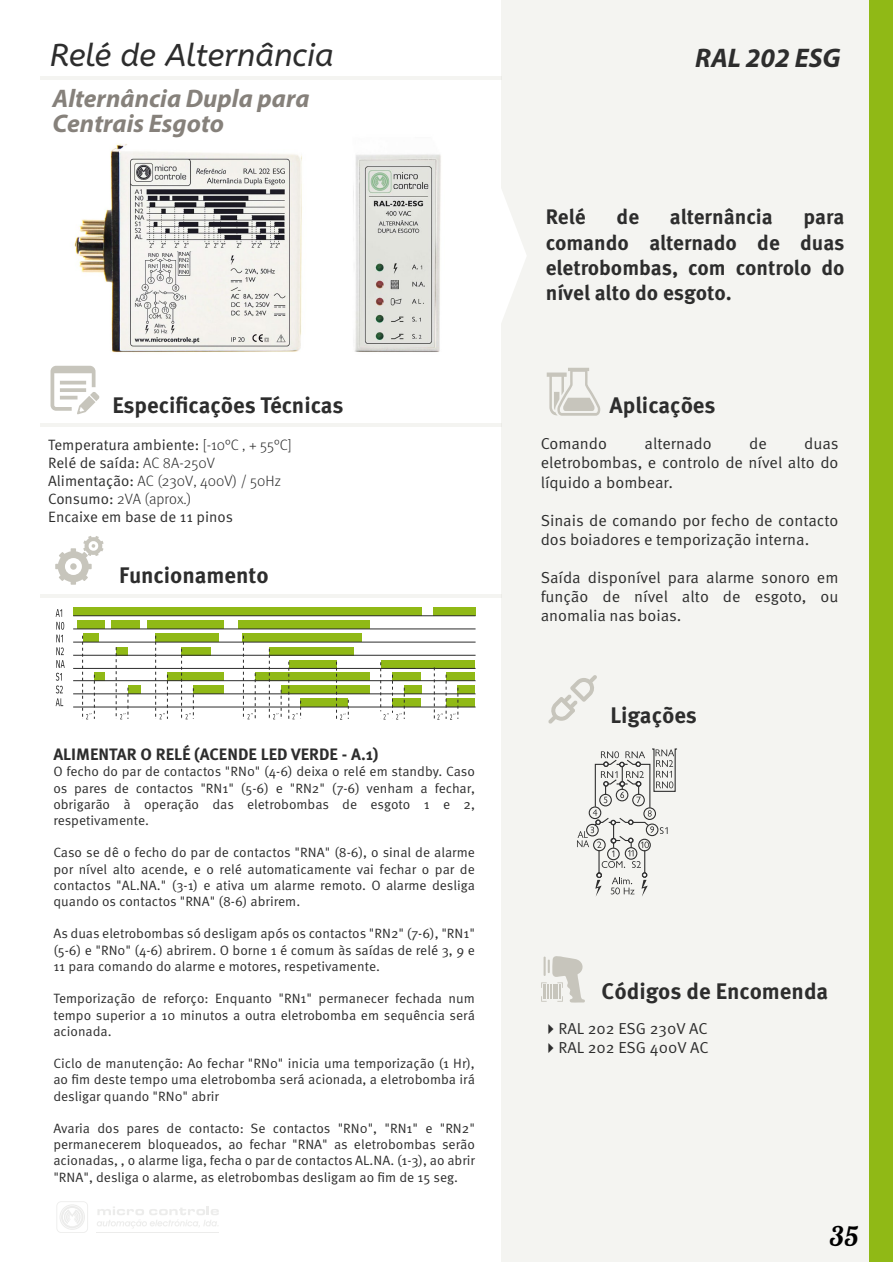
<style>
.page{position:relative;width:893px;height:1262px;background:#fff}
.page>*{position:absolute;margin:0;border:0;box-sizing:border-box;transform-origin:0 0}
.t1{font:italic 31.5px "A Bee Zee";color:#2d2d2d}
.t2{font:italic 700 27px "Myriad Pro";color:#2d2d2d}
.t3{font:27px "Lobster 1.3";color:#000}
.t4{font:italic 700 25.5px/25.5px "Myriad Pro";color:#86817b}
.t5{font:700 22.5px "Meta Pro";color:#2d2d2d}
.t6{font:700 21px/25.2px "Meta Pro";color:#2d2d2d;text-align:justify}
.t7{font:700 16.5px "Meta Pro";color:#2d2d2d}
.t8{font:15.9px/19px "Meta Pro";color:#2d2d2d;text-align:justify}
.t9{font:15px/18px "Meta Pro";color:#2d2d2d}
.t10{font:13.5px/16.2px "Meta Pro";color:#2d2d2d;text-align:justify}
.s1{font-weight:300}
</style>
<div class="page">
<div style="left:502px;top:0;width:367px;height:1262px;background:#f4f4f1"></div>
<hr style="left:41px;top:76px;width:461px;height:4px;background:#f4f4f1">
<hr style="left:41px;top:423px;width:461px;height:3px;background:#d3d3ca">
<hr style="left:41px;top:594px;width:461px;height:3px;background:#d3d3ca">
<svg style="left:97px;top:1206px;width:122px;height:22px"></svg>
<hr style="left:96px;top:1232px;width:123px;height:1px;background:#b5b5b1">
<svg style="left:56px;top:1201px;width:32px;height:31px"></svg>
<div style="left:433px;top:607px;width:42px;height:9px;background:#90b916"></div>
<div style="left:73px;top:607px;width:348px;height:9px;background:#90b916"></div>
<div style="left:94px;top:672px;width:11px;height:8px;background:#90b916"></div>
<div style="left:128px;top:685px;width:12px;height:9px;background:#90b916"></div>
<div style="left:83px;top:633px;width:15px;height:9px;background:#90b916"></div>
<div style="left:155px;top:633px;width:63px;height:9px;background:#90b916"></div>
<div style="left:167px;top:672px;width:57px;height:8px;background:#90b916"></div>
<div style="left:193px;top:685px;width:31px;height:9px;background:#90b916"></div>
<div style="left:381px;top:660px;width:40px;height:8px;background:#90b916"></div>
<div style="left:404px;top:685px;width:17px;height:9px;background:#90b916"></div>
<div style="left:392px;top:698px;width:29px;height:9px;background:#90b916"></div>
<div style="left:392px;top:672px;width:29px;height:8px;background:#90b916"></div>
<div style="left:181px;top:647px;width:30px;height:8px;background:#90b916"></div>
<div style="left:269px;top:647px;width:85px;height:8px;background:#90b916"></div>
<div style="left:77px;top:620px;width:27px;height:9px;background:#90b916"></div>
<div style="left:148px;top:620px;width:76px;height:9px;background:#90b916"></div>
<div style="left:111px;top:620px;width:29px;height:9px;background:#90b916"></div>
<div style="left:239px;top:620px;width:131px;height:9px;background:#90b916"></div>
<div style="left:243px;top:633px;width:119px;height:9px;background:#90b916"></div>
<div style="left:255px;top:672px;width:115px;height:8px;background:#90b916"></div>
<div style="left:281px;top:685px;width:89px;height:9px;background:#90b916"></div>
<div style="left:289px;top:660px;width:47px;height:8px;background:#90b916"></div>
<div style="left:300px;top:698px;width:48px;height:9px;background:#90b916"></div>
<div style="left:412px;top:660px;width:63px;height:8px;background:#90b916"></div>
<div style="left:458px;top:685px;width:17px;height:9px;background:#90b916"></div>
<div style="left:446px;top:698px;width:28px;height:9px;background:#90b916"></div>
<div style="left:446px;top:672px;width:28px;height:8px;background:#90b916"></div>
<div style="left:869px;top:0;width:23px;height:1262px;background:#90b916"></div>
<svg style="left:501px;top:182px;width:25px;height:148px"></svg>
<svg style="left:577px;top:748px;width:100px;height:148px"></svg>
<svg style="left:56px;top:609px;width:9px;height:97px"></svg>
<svg style="left:82px;top:635px;width:13px;height:85px"></svg>
<svg style="left:116px;top:647px;width:12px;height:73px"></svg>
<svg style="left:181px;top:648px;width:13px;height:72px"></svg>
<svg style="left:155px;top:635px;width:13px;height:85px"></svg>
<svg style="left:243px;top:635px;width:13px;height:85px"></svg>
<svg style="left:269px;top:648px;width:13px;height:72px"></svg>
<svg style="left:288px;top:661px;width:13px;height:59px"></svg>
<svg style="left:336px;top:661px;width:13px;height:59px"></svg>
<svg style="left:380px;top:662px;width:25px;height:58px"></svg>
<svg style="left:434px;top:667px;width:24px;height:53px"></svg>
<hr style="left:73px;top:615px;width:402px;height:1px;background:#2d2d2d">
<hr style="left:73px;top:628px;width:402px;height:1px;background:#2d2d2d">
<hr style="left:73px;top:641px;width:402px;height:1px;background:#2d2d2d">
<hr style="left:73px;top:655px;width:402px;height:1px;background:#2d2d2d">
<hr style="left:73px;top:680px;width:402px;height:1px;background:#2d2d2d">
<hr style="left:73px;top:668px;width:402px;height:1px;background:#2d2d2d">
<hr style="left:73px;top:693px;width:402px;height:1px;background:#2d2d2d">
<hr style="left:73px;top:706px;width:402px;height:1px;background:#2d2d2d">
<img style="left:58px;top:143px;width:383px;height:223px">
<svg style="left:55px;top:536px;width:49px;height:48px"></svg>
<svg style="left:546px;top:368px;width:54px;height:48px"></svg>
<svg style="left:548px;top:675px;width:49px;height:49px"></svg>
<svg style="left:541px;top:956px;width:44px;height:46px"></svg>
<svg style="left:50px;top:366px;width:50px;height:48px"></svg>
<h1 class="t1" style="left:50px;top:37px;width:285px">Relé de Alternância</h1>
<h3 class="t4" style="left:52px;top:85px;width:258px">Alternância Dupla para<br>Centrais Esgoto</h3>
<h3 class="t5" style="left:112px;top:390px;width:233px">Especificações Técnicas</h3>
<p class="t9" style="left:48px;top:436px;width:245px">Temperatura ambiente: <span class="s1">[-10°C , + 55°C]<br></span>Relé de saída: <span class="s1">AC 8A-250V<br></span>Alimentação: <span class="s1">AC (230V, 400V) / 50Hz<br></span>Consumo: <span class="s1">2VA (aprox.)<br></span>Encaixe em base de 11 pinos</p>
<h3 class="t5" style="left:119px;top:561px;width:151px">Funcionamento</h3>
<p class="t7" style="left:53px;top:744px;width:327px">ALIMENTAR O RELÉ (ACENDE LED VERDE - A.1)</p>
<p class="t10" style="left:53px;top:764px;width:423px">O fecho do par de contactos "RN0" (4-6) deixa o relé em standby. Caso os pares de contactos "RN1" (5-6) e "RN2" (7-6) venham a fechar, obrigarão à operação das eletrobombas de esgoto 1 e 2, respetivamente.</p>
<p class="t10" style="left:53px;top:845px;width:423px">Caso se dê o fecho do par de contactos "RNA" (8-6), o sinal de alarme por nível alto acende, e o relé automaticamente vai fechar o par de contactos "AL.NA." (3-1) e ativa um alarme remoto. O alarme desliga quando os contactos "RNA" (8-6) abrirem.</p>
<p class="t10" style="left:53px;top:926px;width:423px">As duas eletrobombas só desligam após os contactos "RN2" (7-6), "RN1" (5-6) e "RN0" (4-6) abrirem. O borne 1 é comum às saídas de relé 3, 9 e 11 para comando do alarme e motores, respetivamente.</p>
<p class="t10" style="left:53px;top:991px;width:423px">Temporização de reforço: Enquanto "RN1" permanecer fechada num tempo superior a 10 minutos a outra eletrobomba em sequência será acionada.</p>
<p class="t10" style="left:53px;top:1055px;width:423px">Ciclo de manutenção: Ao fechar "RN0" inicia uma temporização (1 Hr), ao fim deste tempo uma eletrobomba será acionada, a eletrobomba irá desligar quando "RN0" abrir</p>
<p class="t10" style="left:53px;top:1120px;width:423px">Avaria dos pares de contacto: Se contactos "RN0", "RN1" e "RN2" permanecerem bloqueados, ao fechar "RNA" as eletrobombas serão acionadas, , o alarme liga, fecha o par de contactos AL.NA. (1-3), ao abrir "RNA", desliga o alarme, as eletrobombas desligam ao fim de 15 seg.</p>
<h2 class="t2" style="left:695px;top:41px;width:147px">RAL 202 ESG</h2>
<h3 class="t6" style="left:545px;top:205px;width:42px">Relé</h3>
<h3 class="t6" style="left:616px;top:205px;width:24px">de</h3>
<h3 class="t6" style="left:670px;top:205px;width:104px">alternância</h3>
<h3 class="t6" style="left:545px;top:205px;width:300px;text-indent:258px">para comando alternado de duas eletrobombas, com controlo do nível alto do esgoto.</h3>
<h3 class="t5" style="left:609px;top:390px;width:107px">Aplicações</h3>
<p class="t8" style="left:540px;top:435px;width:299px;text-indent:263px">duas eletrobombas, e controlo de nível alto do líquido a bombear.</p>
<p class="t8" style="left:540px;top:511px;width:299px">Sinais de comando por fecho de contacto dos boiadores e temporização interna.</p>
<p class="t8" style="left:540px;top:568px;width:299px">Saída disponível para alarme sonoro em função de nível alto de esgoto, ou anomalia nas boias.</p>
<p class="t8" style="left:540px;top:435px;width:68px">Comando</p>
<p class="t8" style="left:644px;top:435px;width:69px">alternado</p>
<p class="t8" style="left:749px;top:435px;width:19px">de</p>
<h3 class="t5" style="left:610px;top:700px;width:88px">Ligações</h3>
<h3 class="t5" style="left:601px;top:977px;width:228px">Códigos de Encomenda</h3>
<p class="t8" style="left:542px;top:1019px;width:167px">✔RAL 202 ESG 230V AC</p>
<p class="t8" style="left:542px;top:1038px;width:168px">✔RAL 202 ESG 400V AC</p>
<h2 class="t3" style="left:829px;top:1218px;width:30px">35</h2>
</div>
